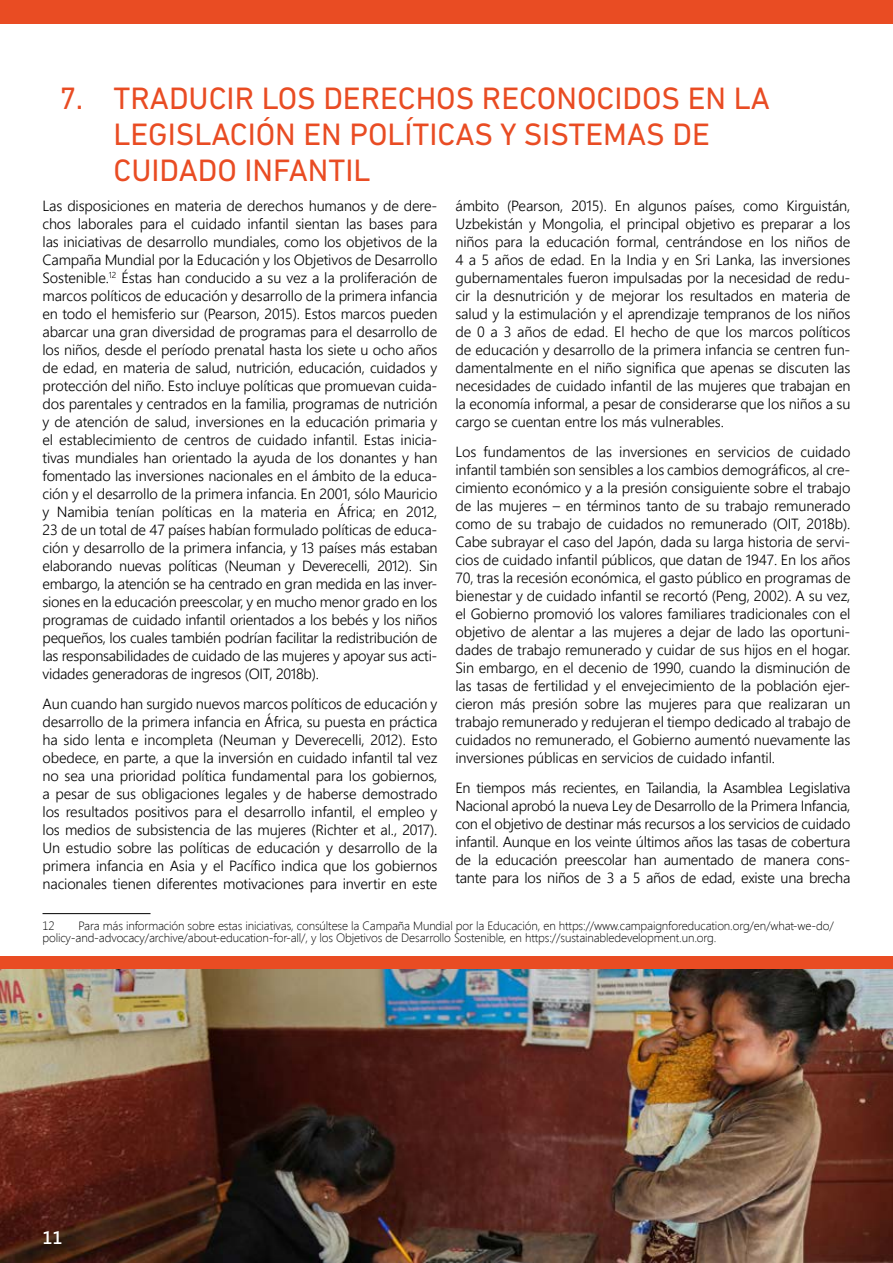
<style>
.page{position:relative;width:893px;height:1263px;background:#fff}
.page>*{position:absolute;margin:0;border:0;box-sizing:border-box;transform-origin:0 0}
.t1{font:31.5px/36px "DIN Next LT Pro";color:#e94c23}
.t2{font:600 18px "Segoe UI";color:#fff}
.t3{font:300 14.7px/18px "Segoe UI";letter-spacing:-.01em;color:#000;text-align:justify}
.t4{font:300 12px/12px "Segoe UI";letter-spacing:-.01em;color:#000}
</style>
<div class="page">
<img style="left:0;top:968px;width:893px;height:295px">
<hr style="left:43px;top:913px;width:108px;height:1px;background:#000">
<div style="left:0;top:0;width:893px;height:23px;background:#e94c23"></div>
<div style="left:0;top:956px;width:893px;height:12px;background:#e94c23"></div>
<h1 class="t1" style="left:114px;top:80px;width:658px;text-indent:-54px">7. TRADUCIR LOS DERECHOS RECONOCIDOS EN LA<br>LEGISLACIÓN EN POLÍTICAS Y SISTEMAS DE<br>CUIDADO INFANTIL</h1>
<p class="t3" style="left:43px;top:196px;width:397px">Las disposiciones en materia de derechos humanos y de dere&shy;chos laborales para el cuidado infantil sientan las bases para las iniciativas de desarrollo mundiales, como los objetivos de la Campaña Mundial por la Educación y los Objetivos de Desarrollo Sostenible.<sup>12</sup> Éstas han conducido a su vez a la proliferación de marcos políticos de educación y desarrollo de la primera infancia en todo el hemisferio sur (Pearson, 2015). Estos marcos pueden abarcar una gran diversidad de programas para el desarrollo de los niños, desde el período prenatal hasta los siete u ocho años de edad, en materia de salud, nutrición, educación, cuidados y protección del niño. Esto incluye políticas que promuevan cuida&shy;dos parentales y centrados en la familia, programas de nutrición y de atención de salud, inversiones en la educación primaria y el establecimiento de centros de cuidado infantil. Estas inicia&shy;tivas mundiales han orientado la ayuda de los donantes y han fomentado las inversiones nacionales en el ámbito de la educa&shy;ción y el desarrollo de la primera infancia. En 2001, sólo Mauricio y Namibia tenían políticas en la materia en África; en 2012, 23 de un total de 47 países habían formulado políticas de educa&shy;ción y desarrollo de la primera infancia, y 13 países más estaban elaborando nuevas políticas (Neuman y Deverecelli, 2012). Sin embargo, la atención se ha centrado en gran medida en las inver&shy;siones en la educación preescolar, y en mucho menor grado en los programas de cuidado infantil orientados a los bebés y los niños pequeños, los cuales también podrían facilitar la redistribución de las responsabilidades de cuidado de las mujeres y apoyar sus acti&shy;vidades generadoras de ingresos (OIT, 2018b).</p>
<p class="t3" style="left:43px;top:694px;width:397px">Aun cuando han surgido nuevos marcos políticos de educación y desarrollo de la primera infancia en África, su puesta en práctica ha sido lenta e incompleta (Neuman y Deverecelli, 2012). Esto obedece, en parte, a que la inversión en cuidado infantil tal vez no sea una prioridad política fundamental para los gobiernos, a pesar de sus obligaciones legales y de haberse demostrado los resultados positivos para el desarrollo infantil, el empleo y los medios de subsistencia de las mujeres (Richter et al., 2017).<br>Un estudio sobre las políticas de educación y desarrollo de la primera infancia en Asia y el Pacífico indica que los gobiernos nacionales tienen diferentes motivaciones para invertir en este</p>
<p class="t4" style="left:43px;top:919px;width:14px">12</p>
<p class="t3" style="left:455px;top:196px;width:397px">ámbito (Pearson, 2015). En algunos países, como Kirguistán, Uzbekistán y Mongolia, el principal objetivo es preparar a los niños para la educación formal, centrándose en los niños de 4 a 5 años de edad. En la India y en Sri Lanka, las inversiones gubernamentales fueron impulsadas por la necesidad de redu&shy;cir la desnutrición y de mejorar los resultados en materia de salud y la estimulación y el aprendizaje tempranos de los niños de 0 a 3 años de edad. El hecho de que los marcos políticos de educación y desarrollo de la primera infancia se centren fun&shy;damentalmente en el niño significa que apenas se discuten las necesidades de cuidado infantil de las mujeres que trabajan en la economía informal, a pesar de considerarse que los niños a su cargo se cuentan entre los más vulnerables.</p>
<p class="t3" style="left:455px;top:442px;width:397px">Los fundamentos de las inversiones en servicios de cuidado infantil también son sensibles a los cambios demográficos, al cre&shy;cimiento económico y a la presión consiguiente sobre el trabajo de las mujeres – en términos tanto de su trabajo remunerado como de su trabajo de cuidados no remunerado (OIT, 2018b).<br>Cabe subrayar el caso del Japón, dada su larga historia de servi&shy;cios de cuidado infantil públicos, que datan de 1947. En los años 70, tras la recesión económica, el gasto público en programas de bienestar y de cuidado infantil se recortó (Peng, 2002). A su vez, el Gobierno promovió los valores familiares tradicionales con el objetivo de alentar a las mujeres a dejar de lado las oportuni&shy;dades de trabajo remunerado y cuidar de sus hijos en el hogar.<br>Sin embargo, en el decenio de 1990, cuando la disminución de las tasas de fertilidad y el envejecimiento de la población ejer&shy;cieron más presión sobre las mujeres para que realizaran un trabajo remunerado y redujeran el tiempo dedicado al trabajo de cuidados no remunerado, el Gobierno aumentó nuevamente las inversiones públicas en servicios de cuidado infantil.</p>
<p class="t3" style="left:455px;top:778px;width:397px">En tiempos más recientes, en Tailandia, la Asamblea Legislativa Nacional aprobó la nueva Ley de Desarrollo de la Primera Infancia, con el objetivo de destinar más recursos a los servicios de cuidado infantil. Aunque en los veinte últimos años las tasas de cobertura de la educación preescolar han aumentado de manera cons&shy;tante para los niños de 3 a 5 años de edad, existe una brecha</p>
<p class="t4" style="left:43px;top:919px;width:793px;text-indent:36px">Para más información sobre estas iniciativas, consúltese la Campaña Mundial por la Educación, en https://www.campaignforeducation.org/en/what-we-do/ policy-and-advocacy/archive/about-education-for-all/, y los Objetivos de Desarrollo Sostenible, en https://sustainabledevelopment.un.org.</p>
<p class="t2" style="left:43px;top:1225px;width:21px">11</p>
</div>
